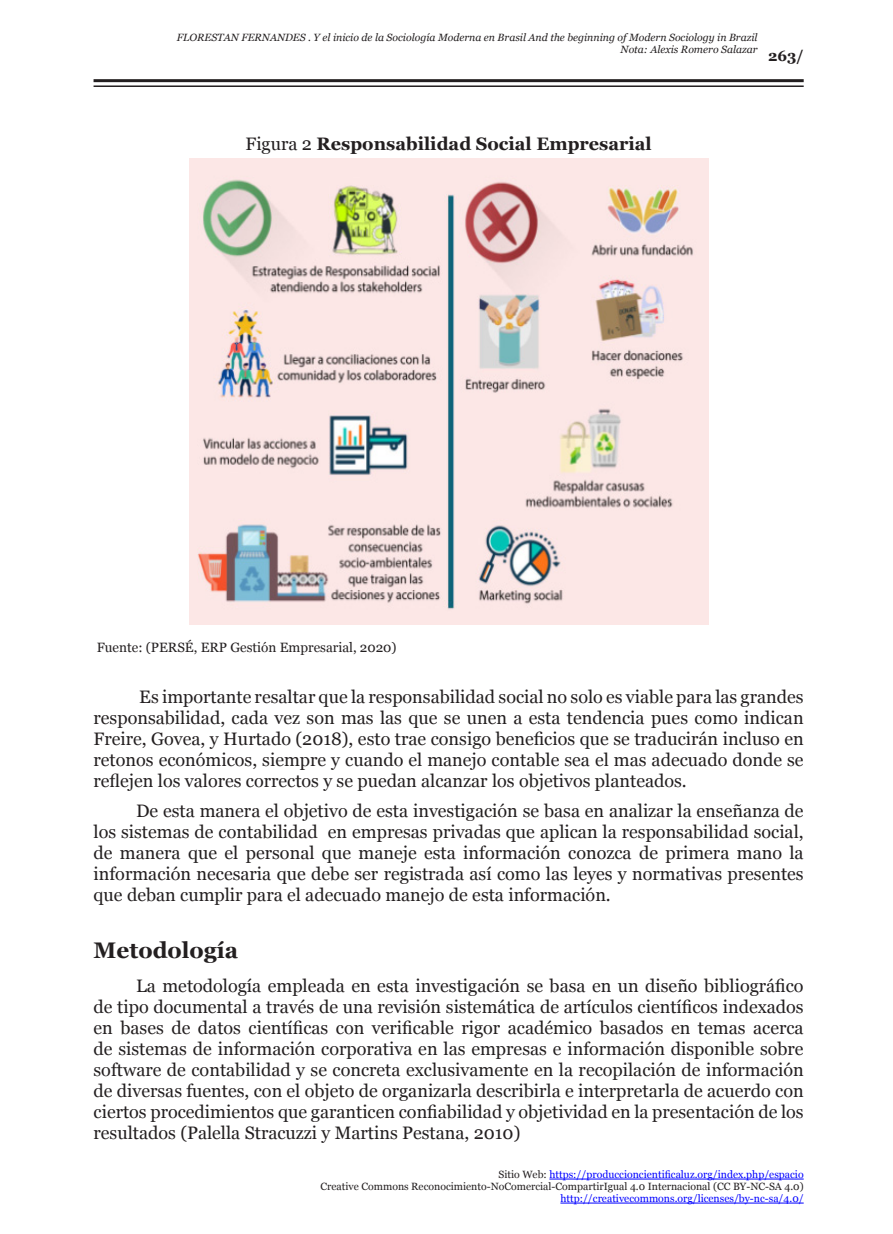
<style>
.page{position:relative;width:893px;height:1234px;background:#fff}
.page>*{position:absolute;margin:0;border:0;box-sizing:border-box;transform-origin:0 0}
.t1{font:700 22.5px "Georgia";color:#231f20}
.t2{font:18px/21px "Georgia";color:#231f20;text-align:justify}
.t3{font:700 18px "Georgia";color:#231f20}
.t4{font:700 15px "Georgia";color:#231f20}
.t5{font:13.5px "Georgia";color:#231f20}
.t6{font:10.5px/12px "Georgia";color:#231f20;text-align:right}
.t7{font:italic 10.5px/12px "Georgia";color:#231f20;text-align:right}
.t8{font:10.5px "Georgia";color:#00f}
.s1{font-weight:400}
.s2{color:#00f}
</style>
<div class="page">
<hr style="left:94px;top:79px;width:710px;height:3px;background:#231f20">
<hr style="left:94px;top:85px;width:710px;height:2px;background:#231f20">
<hr style="left:549px;top:1178px;width:255px;height:1px;background:#00f">
<hr style="left:560px;top:1202px;width:244px;height:1px;background:#00f">
<img style="left:189px;top:159px;width:519px;height:465px">
<p class="t7" style="left:177px;top:32px;width:582px">FLORESTAN FERNANDES . Y el inicio de la Sociología Moderna en Brasil And the beginning of Modern Sociology in Brazil<br>Nota: Alexis Romero Salazar</p>
<p class="t4" style="left:768px;top:46px;width:37px">263/</p>
<p class="t3" style="left:246px;top:132px;width:408px"><span class="s1">Figura 2</span> Responsabilidad Social Empresarial</p>
<p class="t5" style="left:97px;top:638px;width:301px">Fuente: (PERSÉ, ERP Gestión Empresarial, 2020)</p>
<p class="t2" style="left:94px;top:686px;width:712px;text-indent:46px">Es importante resaltar que la responsabilidad social no solo es viable para las grandes responsabilidad, cada vez son mas las que se unen a esta tendencia pues como indican Freire, Govea, y Hurtado (2018), esto trae consigo beneficios que se traducirán incluso en retonos económicos, siempre y cuando el manejo contable sea el mas adecuado donde se reflejen los valores correctos y se puedan alcanzar los objetivos planteados.</p>
<p class="t2" style="left:94px;top:800px;width:712px;text-indent:43px">De esta manera el objetivo de esta investigación se basa en analizar la enseñanza de los sistemas de contabilidad en empresas privadas que aplican la responsabilidad social, de manera que el personal que maneje esta información conozca de primera mano la información necesaria que debe ser registrada así como las leyes y normativas presentes que deban cumplir para el adecuado manejo de esta información.</p>
<p class="t1" style="left:94px;top:935px;width:146px">Metodología</p>
<p class="t2" style="left:94px;top:975px;width:712px;text-indent:43px">La metodología empleada en esta investigación se basa en un diseño bibliográfico de tipo documental a través de una revisión sistemática de artículos científicos indexados en bases de datos científicas con verificable rigor académico basados en temas acerca de sistemas de información corporativa en las empresas e información disponible sobre software de contabilidad y se concreta exclusivamente en la recopilación de información de diversas fuentes, con el objeto de organizarla describirla e interpretarla de acuerdo con ciertos procedimientos que garanticen confiabilidad y objetividad en la presentación de los resultados (Palella Stracuzzi y Martins Pestana, 2010)</p>
<p class="t6" style="left:320px;top:1168px;width:485px">Sitio Web: <span class="s2">https://produccioncientificaluz.org/index.php/espacio<br></span>Creative Commons Reconocimiento-NoComercial-CompartirIgual 4.0 Internacional (CC BY-NC-SA 4.0)</p>
<p class="t8" style="left:560px;top:1191px;width:245px">http://creativecommons.org/licenses/by-nc-sa/4.0/</p>
</div>
